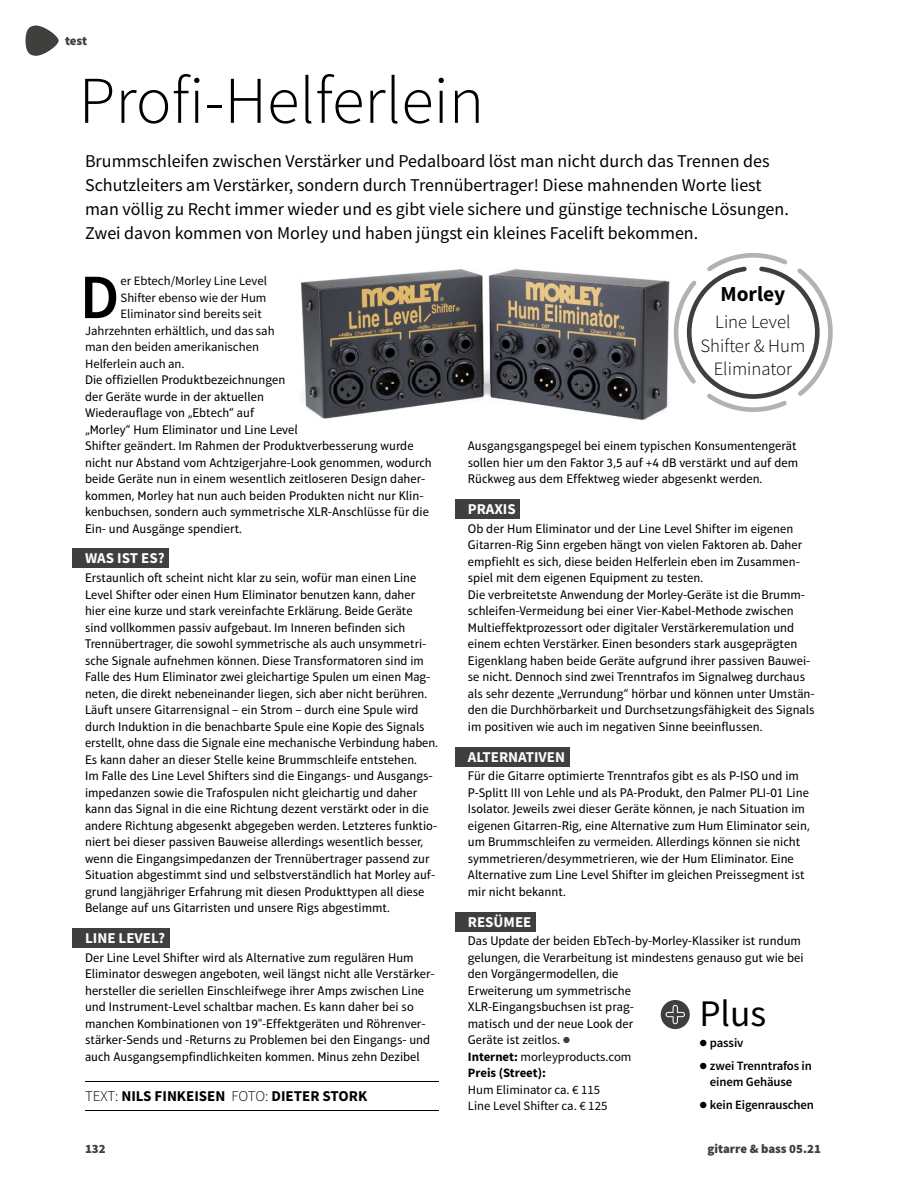
<style>
.page{position:relative;width:906px;height:1191px;background:#fff}
.page>*{position:absolute;margin:0;border:0;box-sizing:border-box;transform-origin:0 0}
.t1{font:300 66.75px "Source Sans Pro";color:#000}
.t2{font:600 63.15px "Source Sans Pro";color:#000}
.t3{font:37.5px "Source Sans Pro";color:#000}
.t4{font:700 21.3px "Source Sans Pro";color:#000}
.t5{font:300 18.75px/23.2px "Source Sans Pro";color:#000;text-align:center}
.t6{font:18px/24px "Source Sans Pro";color:#000}
.t7{font:700 15px "Source Sans Pro";color:#fff}
.t8{font:700 15px "Source Sans Pro";color:#000}
.t9{font:12.75px/16.5px "Aptifer Sans LT Pro";color:#000}
.t10{font:12.75px "Source Sans Pro";color:#000}
.t11{font:600 12.75px/16.5px "Source Sans Pro";letter-spacing:-.01em;color:#000}
.t12{font:900 12.75px "Source Sans Pro";color:#3f3f3e}
.s1{font-weight:300}
.s2{font-family:"Source Sans Pro"}
.s3{color:#3f3f3e}
.s4{font-family:"Source Sans Pro";font-weight:700}
.s5{font-family:"Aptifer Sans LT Pro"}
</style>
<div class="page">
<div style="left:455px;top:499px;width:65px;height:19px;background:#3f3f3e"></div>
<div style="left:455px;top:746px;width:114px;height:20px;background:#3f3f3e"></div>
<div style="left:455px;top:911px;width:81px;height:20px;background:#3f3f3e"></div>
<div style="left:72px;top:548px;width:97px;height:20px;background:#3f3f3e"></div>
<div style="left:72px;top:928px;width:97px;height:19px;background:#3f3f3e"></div>
<hr style="left:85px;top:1081px;width:353px;height:1px;background:#000">
<hr style="left:85px;top:1109px;width:353px;height:1px;background:#000">
<svg style="left:660px;top:1000px;width:30px;height:29px"></svg>
<svg style="left:665px;top:1004px;width:20px;height:20px"></svg>
<img style="left:301px;top:269px;width:373px;height:151px">
<svg style="left:674px;top:253px;width:158px;height:159px"></svg>
<svg style="left:26px;top:26px;width:33px;height:30px"></svg>
<p class="t12" style="left:65px;top:32px;width:24px">test</p>
<p class="t1" style="left:79px;top:60px;width:407px">Profi-Helferlein</p>
<p class="t6" style="left:85px;top:148px;width:705px">Brummschleifen zwischen Verstärker und Pedalboard löst man nicht durch das Trennen des Schutzleiters am Verstärker, sondern durch Trennübertrager! Diese mahnenden Worte liest man völlig zu Recht immer wieder und es gibt viele sichere und günstige technische Lösungen.<br>Zwei davon kommen von Morley und haben jüngst ein kleines Facelift bekommen.</p>
<p class="t2" style="left:80px;top:256px;width:41px">D</p>
<p class="t10" style="left:121px;top:273px;width:148px">er Ebtech/Morley Line Level</p>
<p class="t10" style="left:121px;top:289px;width:147px">Shifter ebenso wie der Hum</p>
<p class="t10" style="left:121px;top:306px;width:143px">Eliminator sind bereits seit</p>
<p class="t10" style="left:85px;top:322px;width:191px">Jahrzehnten erhältlich, und das sah</p>
<p class="t10" style="left:85px;top:339px;width:175px">man den beiden amerikanischen</p>
<p class="t10" style="left:85px;top:355px;width:101px">Helferlein auch an.</p>
<p class="t9" style="left:85px;top:371px;width:202px">Die offiziellen Produktbezeichnungen</p>
<p class="t9" style="left:85px;top:388px;width:180px">der Geräte wurde in der aktuellen</p>
<p class="t9" style="left:85px;top:404px;width:171px">Wiederauflage von „Ebtech“ auf</p>
<p class="t9" style="left:85px;top:421px;width:214px">„Morley“ Hum Eliminator und Line Level</p>
<p class="t9" style="left:85px;top:437px;width:330px">Shifter geändert. Im Rahmen der Produktverbesserung wurde</p>
<p class="t9" style="left:85px;top:454px;width:348px">nicht nur Abstand vom Achtzigerjahre-Look genommen, wodurch</p>
<p class="t9" style="left:85px;top:470px;width:342px">beide Geräte nun in einem wesentlich zeitloseren Design daher-</p>
<p class="t9" style="left:85px;top:487px;width:340px">kommen, Morley hat nun auch beiden Produkten nicht nur Klin-</p>
<p class="t9" style="left:85px;top:503px;width:345px">kenbuchsen, sondern auch symmetrische XLR-Anschlüsse für die</p>
<p class="t9" style="left:85px;top:520px;width:158px">Ein- und Ausgänge spendiert.</p>
<p class="t7" style="left:85px;top:548px;width:81px">WAS IST ES?</p>
<p class="t9" style="left:85px;top:569px;width:354px">Erstaunlich oft scheint nicht klar zu sein, wofür man einen Line Level Shifter oder einen Hum Eliminator benutzen kann, daher hier eine kurze und stark vereinfachte Erklärung. Beide Geräte sind vollkommen passiv aufgebaut. Im Inneren befinden sich Trennübertrager, die sowohl symmetrische als auch unsymmetri&shy;sche Signale aufnehmen können. Diese Transformatoren sind im Falle des Hum Eliminator zwei gleichartige Spulen um einen Mag&shy;neten, die direkt nebeneinander liegen, sich aber nicht berühren.<br>Läuft unsere Gitarrensignal – ein Strom – durch eine Spule wird durch Induktion in die benachbarte Spule eine Kopie des Signals erstellt, ohne dass die Signale eine mechanische Verbindung haben.<br>Es kann daher an dieser Stelle keine Brummschleife entstehen.<br>Im Falle des Line Level Shifters sind die Eingangs- und Ausgangs&shy;impedanzen sowie die Trafospulen nicht gleichartig und daher kann das Signal in die eine Richtung dezent verstärkt oder in die andere Richtung abgesenkt abgegeben werden. Letzteres funktio&shy;niert bei dieser passiven Bauweise allerdings wesentlich besser, wenn die Eingangsimpedanzen der Trennübertrager passend zur Situation abgestimmt sind und selbstverständlich hat Morley auf&shy;grund langjähriger Erfahrung mit diesen Produkttypen all diese Belange auf uns Gitarristen und unsere Rigs abgestimmt.</p>
<p class="t7" style="left:85px;top:928px;width:81px">LINE LEVEL?</p>
<p class="t9" style="left:85px;top:949px;width:351px">Der Line Level Shifter wird als Alternative zum regulären Hum Eliminator deswegen angeboten, weil längst nicht alle Verstärker&shy;hersteller die seriellen Einschleifwege ihrer Amps zwischen Line und Instrument-Level schaltbar machen. Es kann daher bei so manchen Kombinationen von 19"-Effektgeräten und Röhrenver&shy;stärker-Sends und -Returns zu Problemen bei den Eingangs- und auch Ausgangsempfindlichkeiten kommen. Minus zehn Dezibel</p>
<p class="t8" style="left:85px;top:1086px;width:284px"><span class="s1">TEXT:</span> NILS FINKEISEN <span class="s1">FOTO:</span> DIETER STORK</p>
<p class="t4" style="left:720px;top:279px;width:66px">Morley</p>
<p class="t5" style="left:700px;top:310px;width:106px">Line Level<br>Shifter &amp; Hum<br>Eliminator</p>
<p class="t9" style="left:468px;top:437px;width:332px;text-align:justify">Ausgangsgangspegel bei einem typischen Konsumentengerät sollen hier um den Faktor 3,5 auf +4 dB verstärkt und auf dem Rückweg aus dem Effektweg wieder abgesenkt werden.</p>
<p class="t7" style="left:468px;top:499px;width:49px">PRAXIS</p>
<p class="t9" style="left:468px;top:520px;width:348px">Ob der Hum Eliminator und der Line Level Shifter im eigenen Gitarren-Rig Sinn ergeben hängt von vielen Faktoren ab. Daher empfiehlt es sich, diese beiden Helferlein eben im Zusammen&shy;spiel mit dem eigenen Equipment zu testen.<br>Die verbreitetste Anwendung der Morley-Geräte ist die Brumm&shy;schleifen-Vermeidung bei einer Vier-Kabel-Methode zwischen Multieffektprozessort oder digitaler Verstärkeremulation und einem echten Verstärker. Einen besonders stark ausgeprägten Eigenklang haben beide Geräte aufgrund ihrer passiven Bauwei&shy;se nicht. Dennoch sind zwei Trenntrafos im Signalweg durchaus als sehr dezente „Verrundung“ hörbar und können unter Umstän&shy;den die Durchhörbarkeit und Durchsetzungsfähigkeit des Signals im positiven wie auch im negativen Sinne beeinflussen.</p>
<p class="t7" style="left:468px;top:746px;width:99px">ALTERNATIVEN</p>
<p class="t9" style="left:468px;top:767px;width:343px">Für die Gitarre optimierte Trenntrafos gibt es als P-ISO und im P-Splitt III von Lehle und als PA-Produkt, den Palmer PLI-01 Line Isolator. Jeweils zwei dieser Geräte können, je nach Situation im eigenen Gitarren-Rig, eine Alternative zum Hum Eliminator sein, um Brummschleifen zu vermeiden. Allerdings können sie nicht symmetrieren/desymmetrieren, wie der Hum Eliminator. Eine Alternative zum Line Level Shifter im gleichen Preissegment ist mir nicht bekannt.</p>
<p class="t7" style="left:468px;top:911px;width:65px">RESÜMEE</p>
<p class="t9" style="left:468px;top:932px;width:337px">Das Update der beiden EbTech-by-Morley-Klassiker ist rundum gelungen, die Verarbeitung ist mindestens genauso gut wie bei den Vorgängermodellen, die<br>Erweiterung um symmetrische<br>XLR-Eingangsbuchsen ist prag-<br>matisch und der neue Look der<br>Geräte ist <span class="s2">zeitlos.</span> <span class="s3">●<br></span><span class="s4">Internet:</span> <span class="s2">morleyproducts.com<br></span><span class="s4">Preis (Street):<br></span><span class="s2">Hum Eliminator ca. € 115<br>Line Level Shifter ca. € 125</span></p>
<p class="t3" style="left:699px;top:990px;width:68px">Plus</p>
<p class="t11" style="left:699px;top:1034px;width:46px"><span class="s5">●</span> passiv</p>
<p class="t11" style="left:710px;top:1057px;width:103px;text-indent:-11px"><span class="s5">●</span> zwei Trenntrafos in einem Gehäuse</p>
<p class="t11" style="left:699px;top:1096px;width:116px"><span class="s5">●</span> kein Eigenrauschen</p>
<p class="t12" style="left:85px;top:1140px;width:22px">132</p>
<p class="t12" style="left:707px;top:1140px;width:115px">gitarre &amp; bass 05.21</p>
</div>
